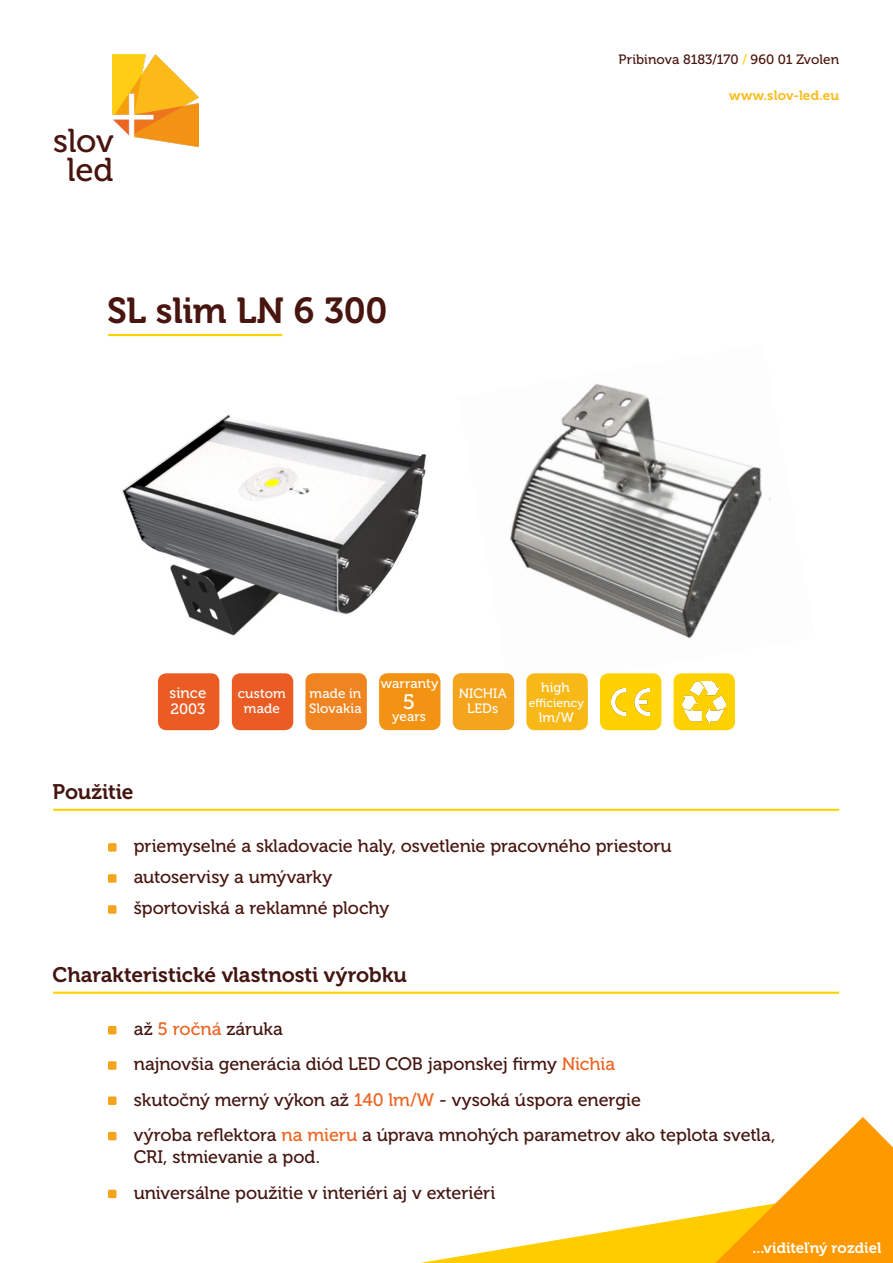
<style>
.page{position:relative;width:893px;height:1263px;background:#fff}
.page>*{position:absolute;margin:0;border:0;box-sizing:border-box;transform-origin:0 0}
.t1{font:36px "Museo 700";letter-spacing:-.01em;color:#48150f}
.t2{font:33px/29.7px "Museo 500";letter-spacing:-.01em;color:#48150f;text-align:center}
.t3{font:21px "Museo 700";letter-spacing:-.005em;color:#441611}
.t4{font:21px "Museo 500";color:#fff}
.t5{font:18px/22.5px "Museo 500";letter-spacing:-.005em;color:#441611}
.t6{font:18px "Museo 500";letter-spacing:-.005em;color:#48150f}
.t7{font:15px "Museo 700";color:#fff}
.t8{font:15px/16.5px "Museo 500";color:#fff}
.t9{font:13.5px/15px "Museo 500";letter-spacing:.005em;color:#fff}
.t10{font:13.5px "Museo 500";color:#48150f}
.t11{font:13.5px "Museo 700";letter-spacing:.005em;color:#fbba18}
.t12{font:12px "Museo 500";letter-spacing:.01em;color:#fff}
.s1{color:#ffd100}
.s2{color:#4b150a}
.s3{color:#eb6420}
.s4{color:#48150f}
</style>
<div class="page">
<img style="left:458px;top:384px;width:313px;height:307px">
<hr style="left:53px;top:809px;width:786px;height:2px;background:#ffd100">
<hr style="left:53px;top:992px;width:786px;height:2px;background:#ffd100">
<div style="left:158px;top:673px;width:61px;height:57px;background:#eb5c24;border-radius:9px"></div>
<div style="left:232px;top:673px;width:61px;height:57px;background:#eb5c24;border-radius:9px"></div>
<div style="left:305px;top:673px;width:62px;height:57px;background:#f08421;border-radius:9px"></div>
<div style="left:453px;top:673px;width:61px;height:57px;background:#f4a41d;border-radius:9px"></div>
<div style="left:526px;top:673px;width:62px;height:57px;background:#f8b916;border-radius:9px"></div>
<div style="left:600px;top:673px;width:61px;height:57px;background:#ffd100;border-radius:9px"></div>
<img style="left:612px;top:689px;width:38px;height:27px">
<div style="left:674px;top:673px;width:61px;height:57px;background:#ffd100;border-radius:9px"></div>
<img style="left:683px;top:681px;width:43px;height:43px">
<div style="left:108px;top:843px;width:9px;height:9px;background:#f4a41d;border-radius:2px"></div>
<div style="left:108px;top:905px;width:9px;height:9px;background:#f4a41d;border-radius:2px"></div>
<div style="left:108px;top:874px;width:9px;height:9px;background:#f4a41d;border-radius:2px"></div>
<hr style="left:108px;top:334px;width:174px;height:2px;background:#ffd100">
<img style="left:112px;top:54px;width:86px;height:93px">
<svg style="left:420px;top:1117px;width:473px;height:146px"></svg>
<div style="left:108px;top:1132px;width:9px;height:8px;background:#f4a41d;border-radius:2px"></div>
<div style="left:108px;top:1096px;width:9px;height:9px;background:#f4a41d;border-radius:2px"></div>
<div style="left:108px;top:1026px;width:9px;height:8px;background:#f4a41d;border-radius:2px"></div>
<div style="left:108px;top:1061px;width:9px;height:9px;background:#f4a41d;border-radius:2px"></div>
<div style="left:379px;top:673px;width:61px;height:57px;background:#f39314;border-radius:9px"></div>
<div style="left:108px;top:1190px;width:9px;height:8px;background:#f4a41d;border-radius:2px"></div>
<img style="left:122px;top:414px;width:304px;height:222px">
<p class="t2" style="left:53px;top:126px;width:62px">slov led</p>
<p class="t1" style="left:107px;top:291px;width:282px">SL slim LN 6 300</p>
<p class="t10" style="left:618px;top:52px;width:222px">Pribinova 8183/170 <span class="s1">/</span> <span class="s2">960 01 Zvolen</span></p>
<p class="t11" style="left:729px;top:87px;width:111px">www.slov-led.eu</p>
<p class="t3" style="left:53px;top:780px;width:82px">Použitie</p>
<p class="t8" style="left:170px;top:684px;width:38px">since<br>2003</p>
<p class="t9" style="left:238px;top:686px;width:49px">custom</p>
<p class="t9" style="left:244px;top:701px;width:38px">made</p>
<p class="t9" style="left:381px;top:676px;width:59px">warranty</p>
<p class="t4" style="left:403px;top:690px;width:14px">5</p>
<p class="t9" style="left:392px;top:709px;width:35px">years</p>
<p class="t9" style="left:309px;top:686px;width:54px">made in<br>Slovakia</p>
<p class="t9" style="left:459px;top:686px;width:49px;text-align:center">NICHIA<br>LEDs</p>
<p class="t9" style="left:541px;top:680px;width:30px">high</p>
<p class="t12" style="left:529px;top:696px;width:57px">efficiency</p>
<p class="t9" style="left:539px;top:710px;width:36px">lm/W</p>
<p class="t6" style="left:134px;top:836px;width:539px">priemyselné a skladovacie haly, osvetlenie pracovného priestoru</p>
<p class="t6" style="left:134px;top:867px;width:200px">autoservisy a umývarky</p>
<p class="t6" style="left:134px;top:898px;width:257px">športoviská a reklamné plochy</p>
<p class="t3" style="left:53px;top:963px;width:356px">Charakteristické vlastnosti výrobku</p>
<p class="t5" style="left:134px;top:1018px;width:151px">až <span class="s3">5 ročná</span> záruka</p>
<p class="t5" style="left:134px;top:1053px;width:483px">najnovšia generácia diód LED COB japonskej firmy <span class="s3">Nichia</span></p>
<p class="t5" style="left:134px;top:1088px;width:509px">skutočný merný výkon až <span class="s3">140 lm/W</span> <span class="s4">- vysoká úspora energie</span></p>
<p class="t5" style="left:134px;top:1124px;width:643px">výroba reflektora <span class="s3">na mieru</span> a úprava mnohých parametrov ako teplota svetla,<br>CRI, stmievanie a pod.</p>
<p class="t5" style="left:134px;top:1181px;width:363px">universálne použitie v interiéri aj v exteriéri</p>
<p class="t7" style="left:753px;top:1239px;width:130px">...viditeľný rozdiel</p>
</div>
